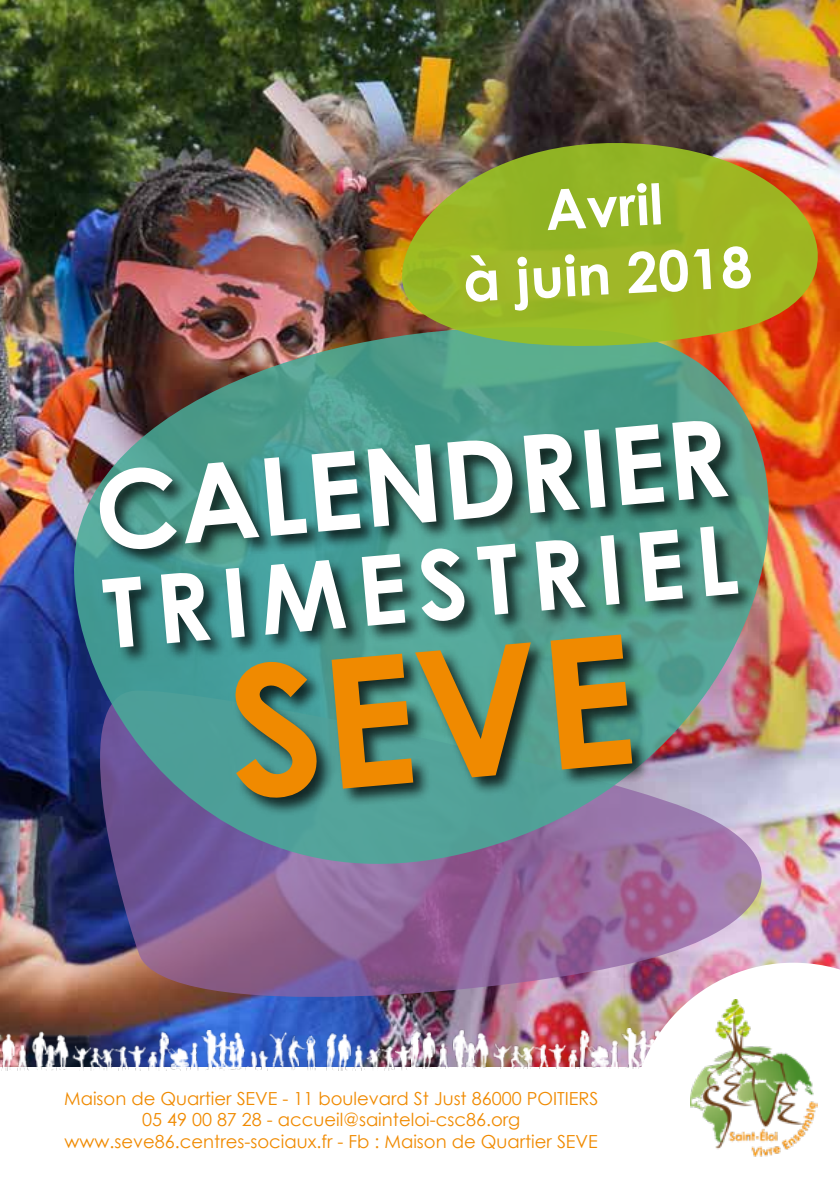
<style>
.page{position:relative;width:840px;height:1191px;background:#fff}
.page>*{position:absolute;margin:0;border:0;box-sizing:border-box;transform-origin:0 0}
.t1{font:700 180px "Century Gothic";color:#f08a00}
.t2{font:700 108px "Century Gothic";color:#fff}
.t3{font:700 96px "Century Gothic";color:#fff}
.t4{font:700 56px/67.2px "Century Gothic";color:#fff;text-align:center}
.t5{font:18px/21.6px "Century Gothic";color:#f08a00;text-align:center}
</style>
<div class="page">
<img style="left:0;top:0;width:839px;height:1030px">
<img style="left:68px;top:943px;width:711px;height:82px">
<img style="left:47px;top:307px;width:792px;height:636px">
<img style="left:0;top:1030px;width:411px;height:40px">
<img style="left:411px;top:1028px;width:218px;height:40px">
<img style="left:629px;top:962px;width:210px;height:146px">
<img style="left:690px;top:999px;width:127px;height:158px">
<img style="left:382px;top:129px;width:457px;height:232px">
<div style="left:97px;top:419px;width:659px;height:398px;background:#000;opacity:.75"></div>
<h3 class="t4" style="left:457px;top:178px;width:290px;rotate:-3deg">Avril<br>à juin 2018</h3>
<h2 class="t2" style="left:88px;top:430px;width:637px;rotate:-5deg">CALENDRIER</h2>
<h3 class="t3" style="left:97px;top:541px;width:637px;rotate:-5deg">TRIMESTRIEL</h3>
<h1 class="t1" style="left:217px;top:597px;width:408px;rotate:-5deg">SEVE</h1>
<p class="t5" style="left:64px;top:1087px;width:535px">Maison de Quartier SEVE - 11 boulevard St Just 86000 POITIERS<br>05 49 00 87 28 - accueil@sainteloi-csc86.org www.seve86.centres-sociaux.fr - Fb : Maison de Quartier SEVE</p>
</div>
